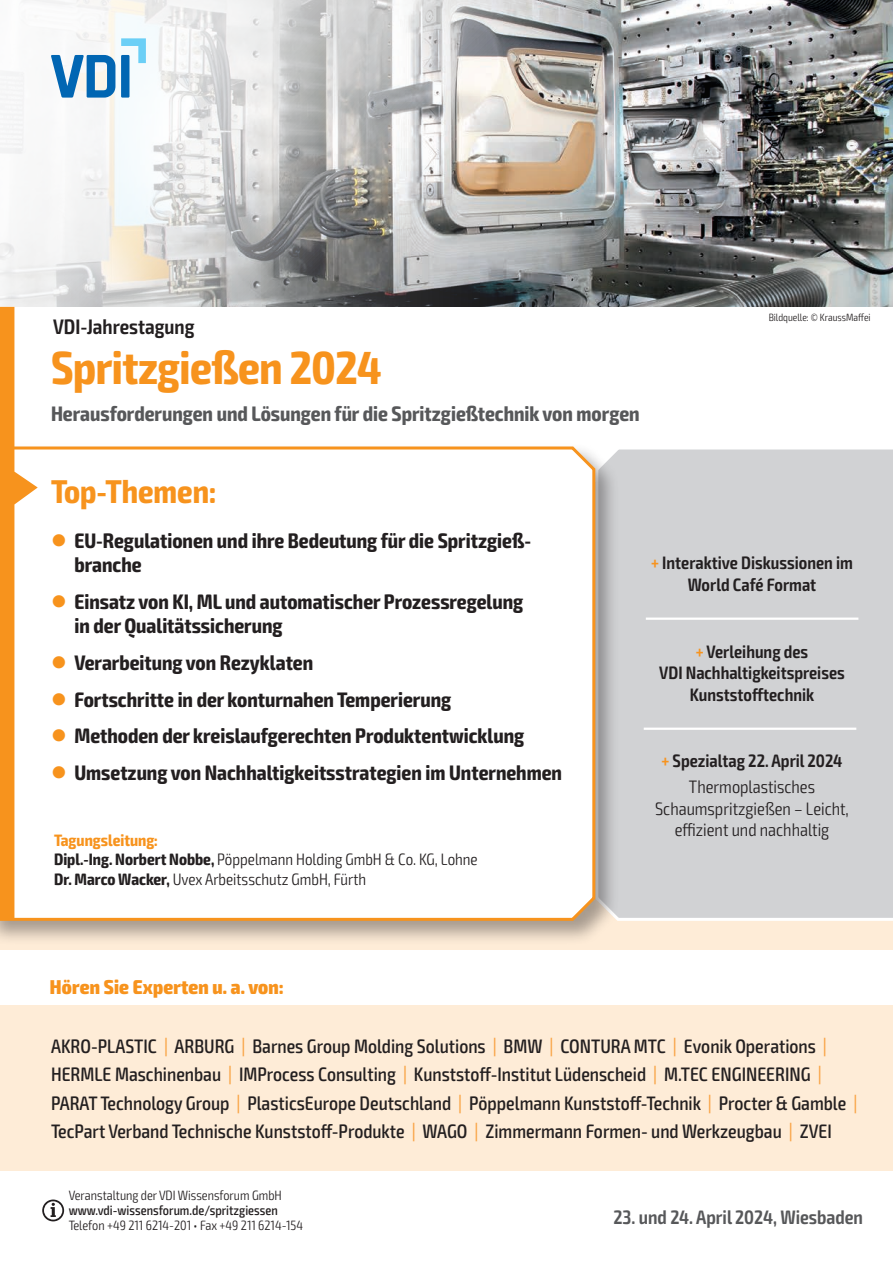
<style>
.page{position:relative;width:893px;height:1263px;background:#fff}
.page>*{position:absolute;margin:0;border:0;box-sizing:border-box;transform-origin:0 0}
.Subline_NEU{font:700 condensed 46.5px "Exo 2";letter-spacing:-.01em;color:#f7931d}
.Top-Themen_Headline{font:700 condensed 33px "Exo 2";color:#f7931d}
.t1{font:700 condensed 21px/24px "Exo 2";color:#231f20}
.Subline_NEU-2{font:700 condensed 21px "Exo 2";color:#57585a}
.t2{font:600 condensed 21px "Exo 2";color:#231f20}
.Hören_Sie_Experten_von{font:800 condensed 20.1px "Exo 2";letter-spacing:.01em;color:#f7931d}
.Firmen{font:500 condensed 19.5px/28.5px "Exo 2";color:#231f20}
.t3{font:600 condensed 19.5px "Exo 2";color:#57585a}
.Headline_Termine{font:600 condensed 18px/21.6px "Exo 2";color:#231f20;text-align:center}
.Headline_Termine-2{font:300 condensed 18px/21.6px "Exo 2";color:#231f20;text-align:center}
.Highlights_Fließtext{font:300 condensed 16.5px/19.8px "Exo 2";color:#231f20}
.t4{font:300 condensed 13.5px "Exo 2";color:#231f20}
.t5{font:500 condensed 13.5px "Exo 2";color:#231f20}
.t6{font:300 condensed 10.5px "Exo 2";color:#231f20}
.s1{color:#f7931d}
.s2{font-weight:700;color:#f7931d}
.s3{font-weight:700}
.s4{color:#f9a64a}
</style>
<div class="page">
<div style="left:0;top:483px;width:893px;height:467px;background:#feecd7"></div>
<div style="left:620px;top:449px;width:273px;height:472px;background:#d1d2d4"></div>
<img style="left:702px;top:0;width:191px;height:307px">
<hr style="left:644px;top:728px;width:212px;height:2px;background:#fff">
<div style="left:0;top:443px;width:620px;height:502px;background:#231f20;opacity:.4"></div>
<div style="left:0;top:445px;width:597px;height:477px;background:#fff"></div>
<svg style="left:42px;top:1199px;width:22px;height:22px"></svg>
<div style="left:0;top:1005px;width:893px;height:166px;background:#feecd7"></div>
<svg style="left:0;top:307px;width:38px;height:613px"></svg>
<svg style="left:0;top:0;width:702px;height:307px"></svg>
<hr style="left:646px;top:617px;width:212px;height:3px;background:#fff">
<svg style="left:51px;top:39px;width:95px;height:59px"></svg>
<p class="t2" style="left:53px;top:314px;width:143px">VDI-Jahrestagung</p>
<p class="Subline_NEU" style="left:51px;top:340px;width:332px">Spritzgießen 2024</p>
<p class="Subline_NEU-2" style="left:51px;top:401px;width:590px">Herausforderungen und Lösungen für die Spritzgießtechnik von morgen</p>
<p class="t6" style="left:769px;top:311px;width:103px">Bildquelle: © KraussMaffei</p>
<p class="Top-Themen_Headline" style="left:51px;top:472px;width:167px">Top-Themen:</p>
<p class="t1" style="left:74px;top:529px;width:458px;text-indent:-23px"><span class="s1">●</span> EU-Regulationen und ihre Bedeutung für die Spritzgieß&shy;branche</p>
<p class="t1" style="left:74px;top:590px;width:450px;text-indent:-23px"><span class="s1">●</span> Einsatz von KI, ML und automatischer Prozessregelung in der Qualitätssicherung</p>
<p class="t1" style="left:51px;top:651px;width:264px"><span class="s1">●</span> Verarbeitung von Rezyklaten</p>
<p class="t1" style="left:51px;top:688px;width:402px"><span class="s1">●</span> Fortschritte in der konturnahen Temperierung</p>
<p class="t1" style="left:51px;top:724px;width:475px"><span class="s1">●</span> Methoden der kreislaufgerechten Produktentwicklung</p>
<p class="t1" style="left:51px;top:761px;width:512px"><span class="s1">●</span> Umsetzung von Nachhaltigkeitsstrategien im Unternehmen</p>
<p class="Highlights_Fließtext" style="left:54px;top:830px;width:425px"><span class="s2">Tagungsleitung:<br></span><span class="s3">Dipl.-Ing. Norbert Nobbe,</span> Pöppelmann Holding GmbH &amp; Co. KG, Lohne<br><span class="s3">Dr. Marco Wacker,</span> Uvex Arbeitsschutz GmbH, Fürth</p>
<p class="Headline_Termine" style="left:651px;top:553px;width:203px"><span class="s1">+</span> Interaktive Diskussionen im<br>World Café Format</p>
<p class="Headline_Termine" style="left:659px;top:641px;width:187px"><span class="s1">+</span> Verleihung des<br>VDI Nachhaltigkeitspreises<br>Kunststofftechnik</p>
<p class="Headline_Termine" style="left:661px;top:751px;width:183px"><span class="s1">+</span> Spezialtag 22. April 2024</p>
<p class="Headline_Termine-2" style="left:655px;top:776px;width:195px">Thermoplastisches<br>Schaumspritzgießen – Leicht, effizient und nachhaltig</p>
<p class="Hören_Sie_Experten_von" style="left:50px;top:975px;width:235px">Hören Sie Experten u. a. von:</p>
<p class="Firmen" style="left:51px;top:1032px;width:808px">AKRO-PLASTIC <span class="s4">|</span> ARBURG <span class="s4">|</span> Barnes Group Molding Solutions <span class="s4">|</span> BMW <span class="s4">|</span> CONTURA MTC <span class="s4">|</span> Evonik Operations <span class="s4">| </span>HERMLE Maschinenbau <span class="s4">|</span> IMProcess Consulting <span class="s4">|</span> Kunststoff-Institut Lüdenscheid <span class="s4">|</span> M.TEC ENGINEERING <span class="s4">| </span>PARAT Technology Group <span class="s4">|</span> PlasticsEurope Deutschland <span class="s4">|</span> Pöppelmann Kunststoff-Technik <span class="s4">|</span> Procter &amp; Gamble <span class="s4">| </span>TecPart Verband Technische Kunststoff-Produkte <span class="s4">|</span> WAGO <span class="s4">|</span> Zimmermann Formen- und Werkzeugbau <span class="s4">|</span> ZVEI</p>
<p class="t4" style="left:69px;top:1187px;width:215px">Veranstaltung der VDI Wissensforum GmbH</p>
<p class="t5" style="left:69px;top:1202px;width:211px">www.vdi-wissensforum.de/spritzgiessen</p>
<p class="t4" style="left:69px;top:1217px;width:236px">Telefon +49 211 6214-201 • Fax +49 211 6214-154</p>
<p class="t3" style="left:613px;top:1205px;width:251px">23. und 24. April 2024, Wiesbaden</p>
</div>
